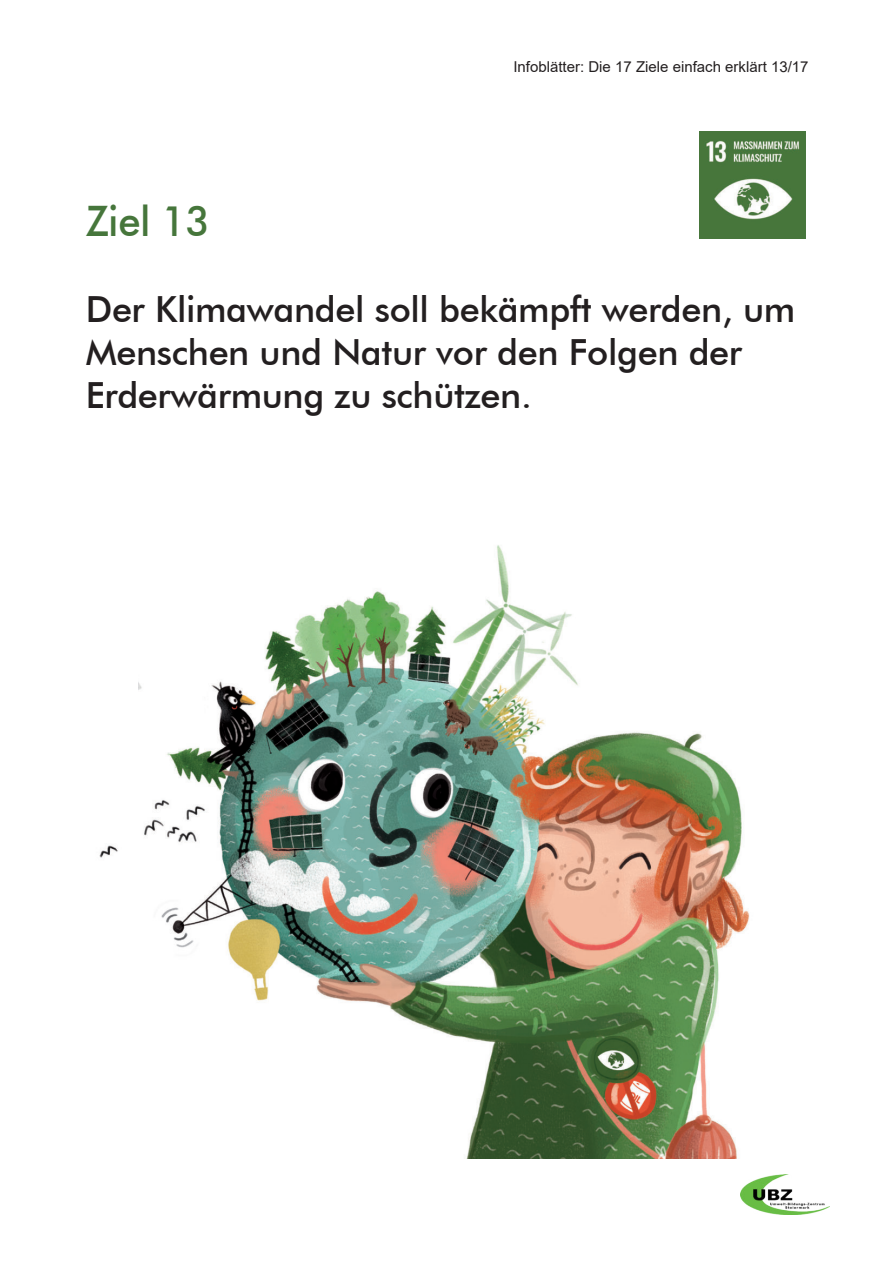
<style>
.page{position:relative;width:893px;height:1263px;background:#fff}
.page>*{position:absolute;margin:0;border:0;box-sizing:border-box;transform-origin:0 0}
.t1{font:500 42px "Futura BT";letter-spacing:-.01em;color:#46763b;scale:.95 1}
.t2{font:500 36px/43.2px "Futura BT";letter-spacing:-.01em;color:#231f20}
.t3{font:15px "Arial";color:#231f20}
</style>
<div class="page">
<img style="left:740px;top:1175px;width:90px;height:40px">
<img style="left:699px;top:132px;width:106px;height:106px">
<img style="left:99px;top:545px;width:650px;height:614px">
<div style="left:56px;top:620px;width:82px;height:93px;background:#fff"></div>
<p class="t1" style="left:86px;top:204px;width:132px">Ziel 13</p>
<p class="t3" style="left:513px;top:58px;width:297px">Infoblätter: Die 17 Ziele einfach erklärt 13/17</p>
<p class="t2" style="left:86px;top:290px;width:711px">Der Klimawandel soll bekämpft werden, um<br>Menschen und Natur vor den Folgen der<br>Erderwärmung zu schützen.</p>
</div>
